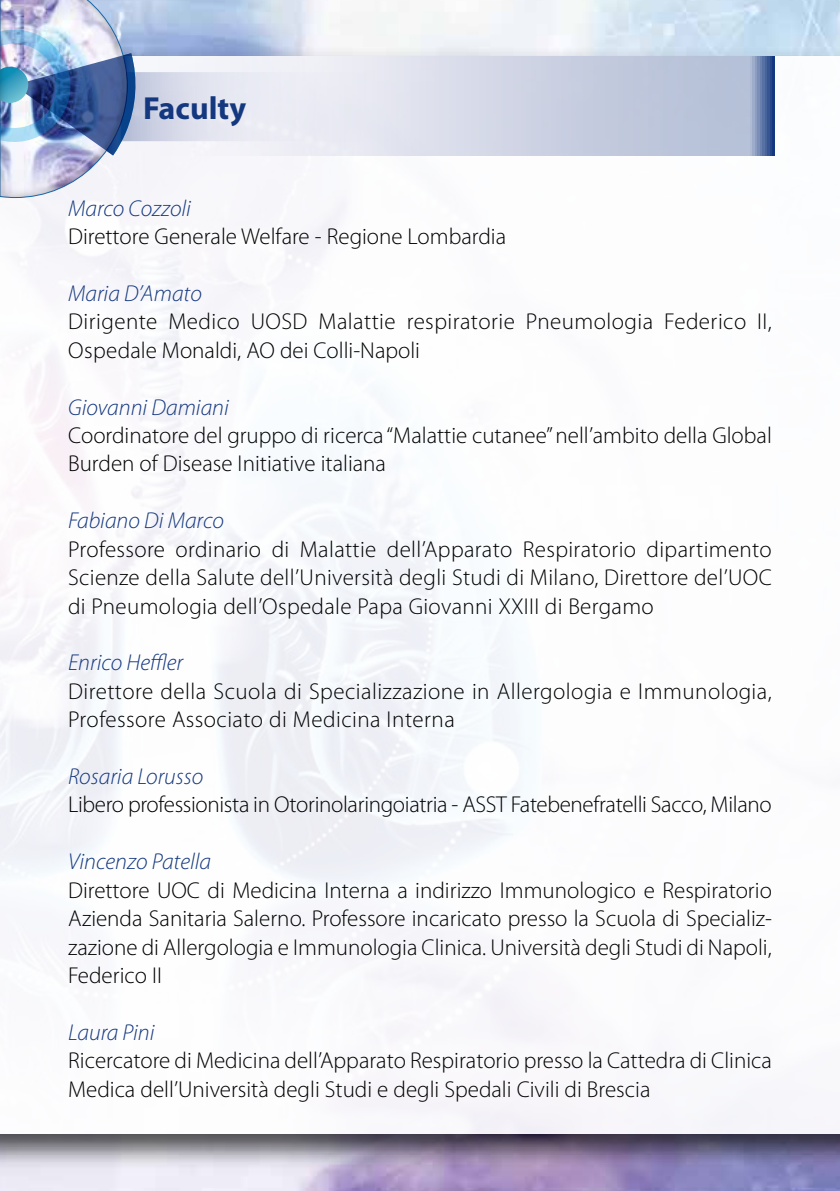
<style>
.page{position:relative;width:840px;height:1191px;background:#fff}
.page>*{position:absolute;margin:0;border:0;box-sizing:border-box;transform-origin:0 0}
.t1{font:700 32px "Myriad Pro";color:#14387f}
.t2{font:300 23px/28.4px "Myriad Pro";color:#000}
.t3{font:300 23px/28.4px "Myriad Pro";letter-spacing:.02em;color:#000}
.t4{font:italic 300 23px "Myriad Pro";color:#14387f}
</style>
<div class="page">
<img style="left:0;top:40px;width:839px;height:1138px">
<div style="left:0;top:57px;width:839px;height:1077px;background:#fff"></div>
<svg style="left:139px;top:57px;width:634px;height:98px"></svg>
<svg style="left:135px;top:72px;width:620px;height:69px;background:#d3d7e6"></svg>
<img style="left:0;top:0;width:135px;height:198px">
<h1 class="t1" style="left:143px;top:90px;width:105px">Faculty</h1>
<p class="t4" style="left:68px;top:196px;width:124px">Marco Cozzoli</p>
<p class="t2" style="left:68px;top:223px;width:439px">Direttore Generale Welfare - Regione Lombardia</p>
<p class="t4" style="left:68px;top:281px;width:135px">Maria D’Amato</p>
<p class="t3" style="left:68px;top:308px;width:704px">Dirigente Medico UOSD Malattie respiratorie Pneumologia Federico II,<br>Ospedale Monaldi, AO dei Colli-Napoli</p>
<p class="t4" style="left:68px;top:395px;width:162px">Giovanni Damiani</p>
<p class="t2" style="left:68px;top:421px;width:705px">Coordinatore del gruppo di ricerca “Malattie cutanee” nell’ambito della Global<br>Burden of Disease Initiative italiana</p>
<p class="t4" style="left:68px;top:508px;width:157px">Fabiano Di Marco</p>
<p class="t2" style="left:68px;top:535px;width:705px;text-align:justify">Professore ordinario di Malattie dell’Apparato Respiratorio dipartimento Scienze della Salute dell’Università degli Studi di Milano, Direttore del’UOC di Pneumologia dell’Ospedale Papa Giovanni XXIII di Bergamo</p>
<p class="t4" style="left:68px;top:650px;width:116px">Enrico Heffler</p>
<p class="t3" style="left:68px;top:677px;width:704px">Direttore della Scuola di Specializzazione in Allergologia e Immunologia,<br>Professore Associato di Medicina Interna</p>
<p class="t4" style="left:68px;top:764px;width:137px">Rosaria Lorusso</p>
<p class="t2" style="left:68px;top:791px;width:704px">Libero professionista in Otorinolaringoiatria - ASST Fatebenefratelli Sacco, Milano</p>
<p class="t4" style="left:68px;top:849px;width:144px">Vincenzo Patella</p>
<p class="t2" style="left:68px;top:876px;width:705px;text-align:justify">Direttore UOC di Medicina Interna a indirizzo Immunologico e Respiratorio Azienda Sanitaria Salerno. Professore incaricato presso la Scuola di Specializ&shy;zazione di Allergologia e Immunologia Clinica. Università degli Studi di Napoli, Federico II</p>
<p class="t4" style="left:68px;top:1020px;width:88px">Laura Pini</p>
<p class="t2" style="left:68px;top:1046px;width:705px">Ricercatore di Medicina dell’Apparato Respiratorio presso la Cattedra di Clinica<br>Medica dell’Università degli Studi e degli Spedali Civili di Brescia</p>
</div>
